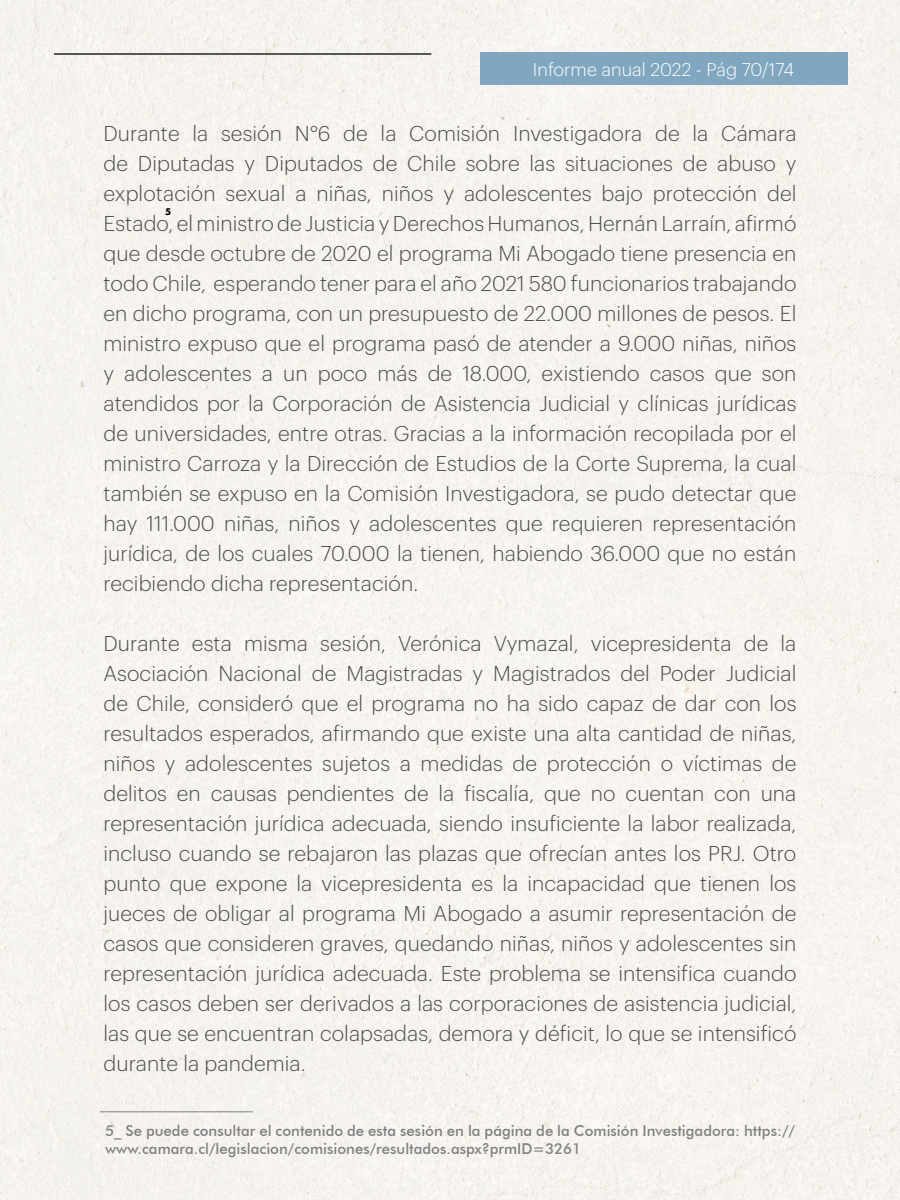
<style>
.page{position:relative;width:900px;height:1200px;background:#f6f4ef}
.page>*{position:absolute;margin:0;border:0;box-sizing:border-box;transform-origin:0 0}
.t1{font:300 21px/30px "Graphik LCG";color:#4d4d4d;text-align:justify}
.t2{font:300 18px "Graphik LCG";color:#fff}
.t3{font:500 15px/18px "Futura BT";color:#808080}
.t4{font:700 9px "Futura";color:#000}
</style>
<div class="page">
<div style="left:480px;top:52px;width:367px;height:32px;background:#80a7bf"></div>
<hr style="left:100px;top:1111px;width:153px;height:1px;background:#808080">
<hr style="left:54px;top:53px;width:377px;height:2px;background:#4d4d4d">
<p class="t2" style="left:533px;top:56px;width:263px">Informe anual 2022 - Pág 70/174</p>
<p class="t1" style="left:104px;top:116px;width:695px">Durante la sesión N°6 de la Comisión Investigadora de la Cámara de Diputadas y Diputados de Chile sobre las situaciones de abuso y explotación sexual a niñas, niños y adolescentes bajo protección del Estado, el ministro de Justicia y Derechos Humanos, Hernán Larraín, afirmó que desde octubre de 2020 el programa Mi Abogado tiene presencia en todo Chile, esperando tener para el año 2021 580 funcionarios trabajando en dicho programa, con un presupuesto de 22.000 millones de pesos. El ministro expuso que el programa pasó de atender a 9.000 niñas, niños y adolescentes a un poco más de 18.000, existiendo casos que son atendidos por la Corporación de Asistencia Judicial y clínicas jurídicas de universidades, entre otras. Gracias a la información recopilada por el ministro Carroza y la Dirección de Estudios de la Corte Suprema, la cual también se expuso en la Comisión Investigadora, se pudo detectar que hay 111.000 niñas, niños y adolescentes que requieren representación jurídica, de los cuales 70.000 la tienen, habiendo 36.000 que no están recibiendo dicha representación.</p>
<p class="t1" style="left:104px;top:626px;width:695px">Durante esta misma sesión, Verónica Vymazal, vicepresidenta de la Asociación Nacional de Magistradas y Magistrados del Poder Judicial de Chile, consideró que el programa no ha sido capaz de dar con los resultados esperados, afirmando que existe una alta cantidad de niñas, niños y adolescentes sujetos a medidas de protección o víctimas de delitos en causas pendientes de la fiscalía, que no cuentan con una representación jurídica adecuada, siendo insuficiente la labor realizada, incluso cuando se rebajaron las plazas que ofrecían antes los PRJ. Otro punto que expone la vicepresidenta es la incapacidad que tienen los jueces de obligar al programa Mi Abogado a asumir representación de casos que consideren graves, quedando niñas, niños y adolescentes sin representación jurídica adecuada. Este problema se intensifica cuando los casos deben ser derivados a las corporaciones de asistencia judicial, las que se encuentran colapsadas, demora y déficit, lo que se intensificó durante la pandemia.</p>
<p class="t4" style="left:165px;top:205px;width:8px">5</p>
<p class="t3" style="left:105px;top:1122px;width:692px">5_ Se puede consultar el contenido de esta sesión en la página de la Comisión Investigadora: https:// www.camara.cl/legislacion/comisiones/resultados.aspx?prmID=3261</p>
</div>
